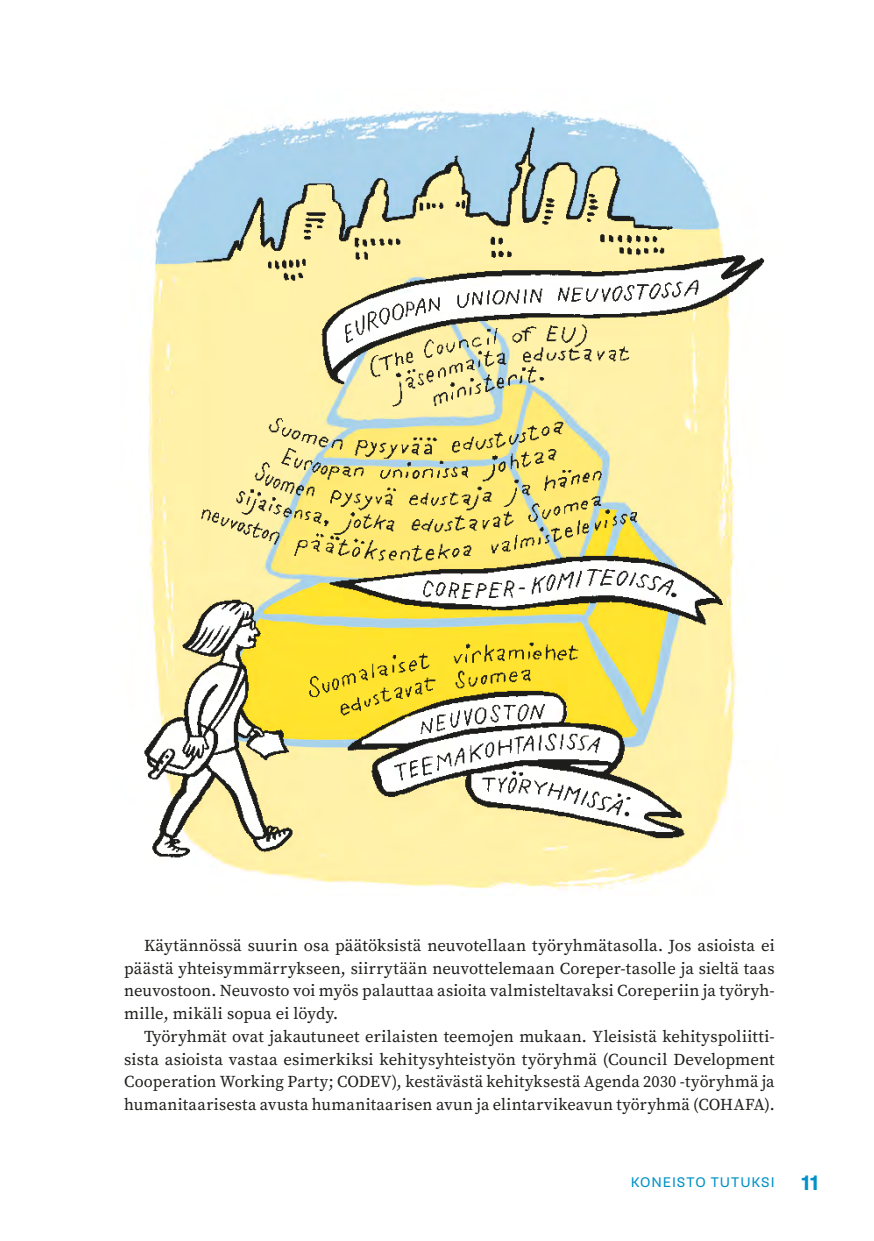
<style>
.page{position:relative;width:874px;height:1241px;background:#fff}
.page>*{position:absolute;margin:0;border:0;box-sizing:border-box;transform-origin:0 0}
.t1{font:700 21px "Supria Sans";color:#0092c7}
.t2{font:16.62px/22.8px "Source Serif Pro";letter-spacing:.015em;color:#1d1d1b;text-align:justify}
.t3{font:14px "Supria Sans";color:#0092c7}
</style>
<div class="page">
<img style="left:144px;top:110px;width:621px;height:780px">
<p class="t2" style="left:124px;top:933px;width:651px;text-indent:20px">Käytännössä suurin osa päätöksistä neuvotellaan työryhmätasolla. Jos asioista ei päästä yhteisymmärrykseen, siirrytään neuvottelemaan Coreper-tasolle ja sieltä taas neuvostoon. Neuvosto voi myös palauttaa asioita valmisteltavaksi Coreperiin ja työryh&shy;mille, mikäli sopua ei löydy.</p>
<p class="t2" style="left:124px;top:1024px;width:651px;text-indent:20px">Työryhmät ovat jakautuneet erilaisten teemojen mukaan. Yleisistä kehityspoliitti&shy;sista asioista vastaa esimerkiksi kehitysyhteistyön työryhmä (Council Development Cooperation Working Party; CODEV), kestävästä kehityksestä Agenda 2030 -työryhmä ja humanitaarisesta avusta humanitaarisen avun ja elintarvikeavun työryhmä (COHAFA).</p>
<p class="t3" style="left:630px;top:1173px;width:41px">KONEIST</p>
<p class="t3" style="left:695px;top:1173px;width:26px">O TUTUKSI</p>
<p class="t1" style="left:801px;top:1169px;width:18px">11</p>
</div>
